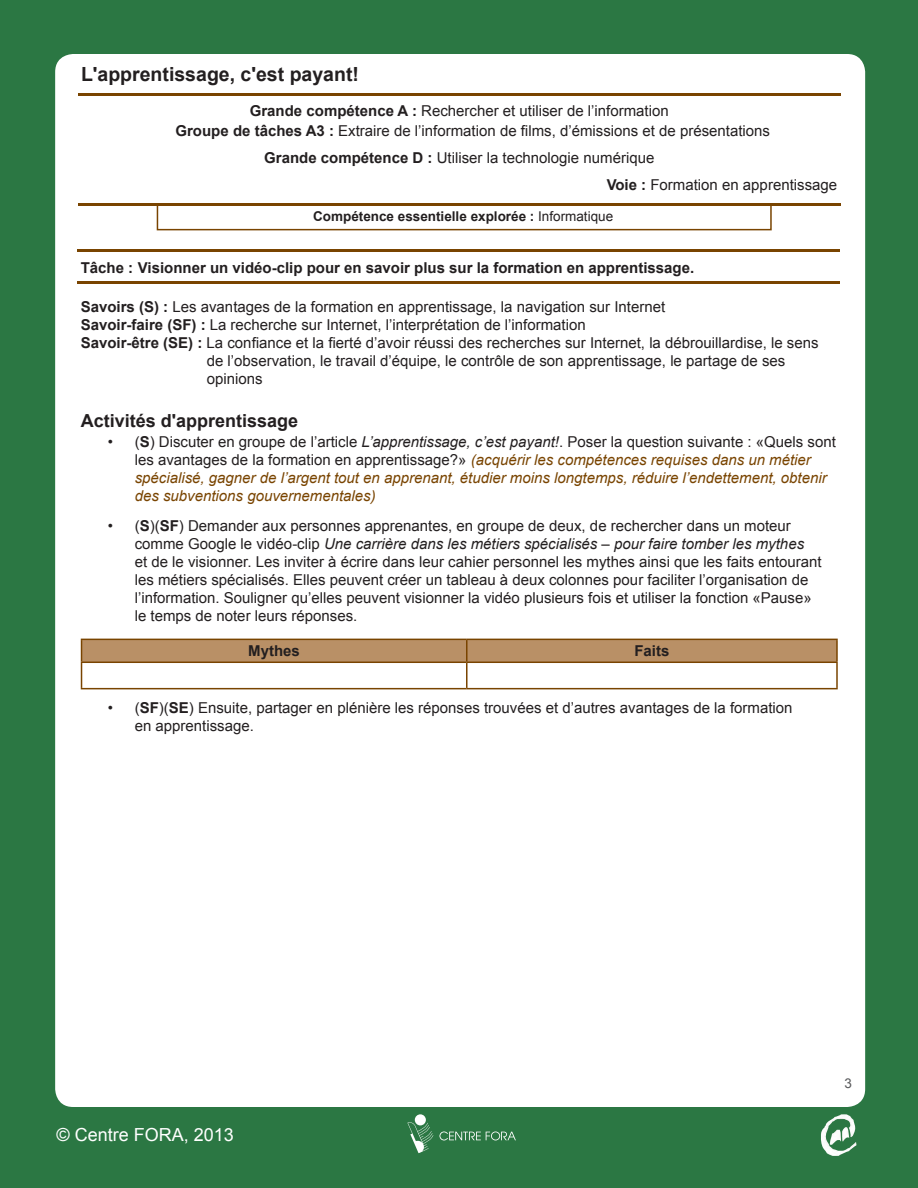
<style>
.page{position:relative;width:918px;height:1188px;background:#2b7743}
.page>*{position:absolute;margin:0;border:0;box-sizing:border-box;transform-origin:0 0}
.t1{font:700 19.5px "Arial";color:#231f20}
.t2{font:700 18px "Arial";color:#231f20}
.t3{font:18px "Arial";color:#fff}
.t4{font:15px/18px "Arial";color:#231f20}
.t5{font:italic 15px/18px "Arial";color:#794400}
.t6{font:700 15px "Arial";color:#231f20}
.t7{font:700 13.5px "Arial";color:#231f20}
.t8{font:13.5px "Arial";color:#57585a}
.s1{font-weight:700}
.s2{font-weight:400}
.s3{font-style:normal;color:#231f20}
.s4{font-weight:700;font-style:normal;color:#231f20}
.s5{color:#231f20}
.s6{font-style:italic}
</style>
<div class="page">
<svg style="left:439px;top:1131px;width:77px;height:9px"></svg>
<div style="left:415px;top:1114px;width:11px;height:11px;background:#fff;border-radius:50%"></div>
<svg style="left:407px;top:1122px;width:26px;height:31px"></svg>
<div style="left:55px;top:54px;width:810px;height:1053px;background:#fff;border-radius:18px"></div>
<img style="left:821px;top:1114px;width:36px;height:42px">
<hr style="left:467px;top:639px;width:371px;height:1px;background:#794400">
<hr style="left:836px;top:640px;width:2px;height:22px;background:#794400">
<svg style="left:81px;top:639px;width:756px;height:49px"></svg>
<hr style="left:467px;top:662px;width:371px;height:1px;background:#794400">
<hr style="left:466px;top:663px;width:2px;height:25px;background:#794400">
<hr style="left:836px;top:663px;width:2px;height:25px;background:#794400">
<hr style="left:81px;top:688px;width:386px;height:1px;background:#794400">
<hr style="left:467px;top:688px;width:371px;height:1px;background:#794400">
<hr style="left:78px;top:203px;width:763px;height:3px;background:#794400">
<div style="left:157px;top:203px;width:615px;height:27px;border:2px solid #794400"></div>
<hr style="left:78px;top:93px;width:762px;height:2px;background:#794400">
<hr style="left:77px;top:250px;width:763px;height:2px;background:#794400">
<hr style="left:77px;top:281px;width:763px;height:3px;background:#794400">
<h1 class="t1" style="left:81px;top:61px;width:280px">L'apprentissage, c'est payant!</h1>
<p class="t4" style="left:175px;top:101px;width:596px;line-height:19.5px;text-indent:74px"><span class="s1">Grande compétence A :</span> Rechercher et utiliser de l’information<br><span class="s1">Groupe de tâches A3 :</span> Extraire de l’information de films, d’émissions et de présentations</p>
<p class="t4" style="left:607px;top:144px;width:232px;line-height:27px;text-indent:-343px"><span class="s1">Grande compétence D :</span> Utiliser la technologie numérique<br><span class="s1">Voie :</span> Formation en apprentissage</p>
<p class="t7" style="left:313px;top:208px;width:302px">Compétence essentielle explorée : <span class="s2">Informatique</span></p>
<p class="t6" style="left:81px;top:257px;width:615px">Tâche : Visionner un vidéo-clip pour en savoir plus sur la formation en apprentissage.</p>
<p class="t4" style="left:81px;top:297px;width:586px"><span class="s1">Savoirs (S) :</span> Les avantages de la formation en apprentissage, la navigation sur Internet</p>
<p class="t4" style="left:81px;top:315px;width:506px"><span class="s1">Savoir-faire (SF) :</span> La recherche sur Internet, l’interprétation de l’information</p>
<p class="t4" style="left:81px;top:333px;width:739px"><span class="s1">Savoir-être (SE) :</span> La confiance et la fierté d’avoir réussi des recherches sur Internet, la débrouillardise, le sens</p>
<p class="t4" style="left:207px;top:351px;width:580px">de l’observation, le travail d’équipe, le contrôle de son apprentissage, le partage de ses</p>
<p class="t4" style="left:207px;top:369px;width:57px">opinions</p>
<p class="t2" style="left:81px;top:408px;width:219px">Activités d'apprentissage</p>
<p class="t5" style="left:135px;top:433px;width:703px;text-indent:-27px"><span class="s3">• (</span><span class="s4">S</span><span class="s3">) Discuter en groupe de l’article</span> <span class="s5">L’apprentissage, c’est payant!</span><span class="s3">. Poser la question suivante : «Quels sont les avantages de la formation en apprentissage?»</span> (acquérir les compétences requises dans un métier spécialisé, gagner de l’argent tout en apprenant, étudier moins longtemps, réduire l’endettement, obtenir des subventions gouvernementales)</p>
<p class="t4" style="left:135px;top:516px;width:688px;text-indent:-27px">• (<span class="s1">S</span>)(<span class="s1">SF</span>) Demander aux personnes apprenantes, en groupe de deux, de rechercher dans un moteur comme Google le vidéo-clip <span class="s6">Une carrière dans les métiers spécialisés – pour faire tomber les mythes<br></span>et de le visionner. Les inviter à écrire dans leur cahier personnel les mythes ainsi que les faits entourant les métiers spécialisés. Elles peuvent créer un tableau à deux colonnes pour faciliter l’organisation de l’information. Souligner qu’elles peuvent visionner la vidéo plusieurs fois et utiliser la fonction «Pause» le temps de noter leurs réponses.</p>
<p class="t6" style="left:248px;top:641px;width:53px">Mythes</p>
<p class="t6" style="left:634px;top:641px;width:37px">Faits</p>
<p class="t4" style="left:135px;top:699px;width:659px;text-indent:-27px">• (<span class="s1">SF</span>)(<span class="s1">SE</span>) Ensuite, partager en plénière les réponses trouvées et d’autres avantages de la formation en apprentissage.</p>
<p class="t3" style="left:56px;top:1123px;width:179px">© Centre FORA, 2013</p>
<p class="t8" style="left:844px;top:1074px;width:9px">3</p>
</div>
